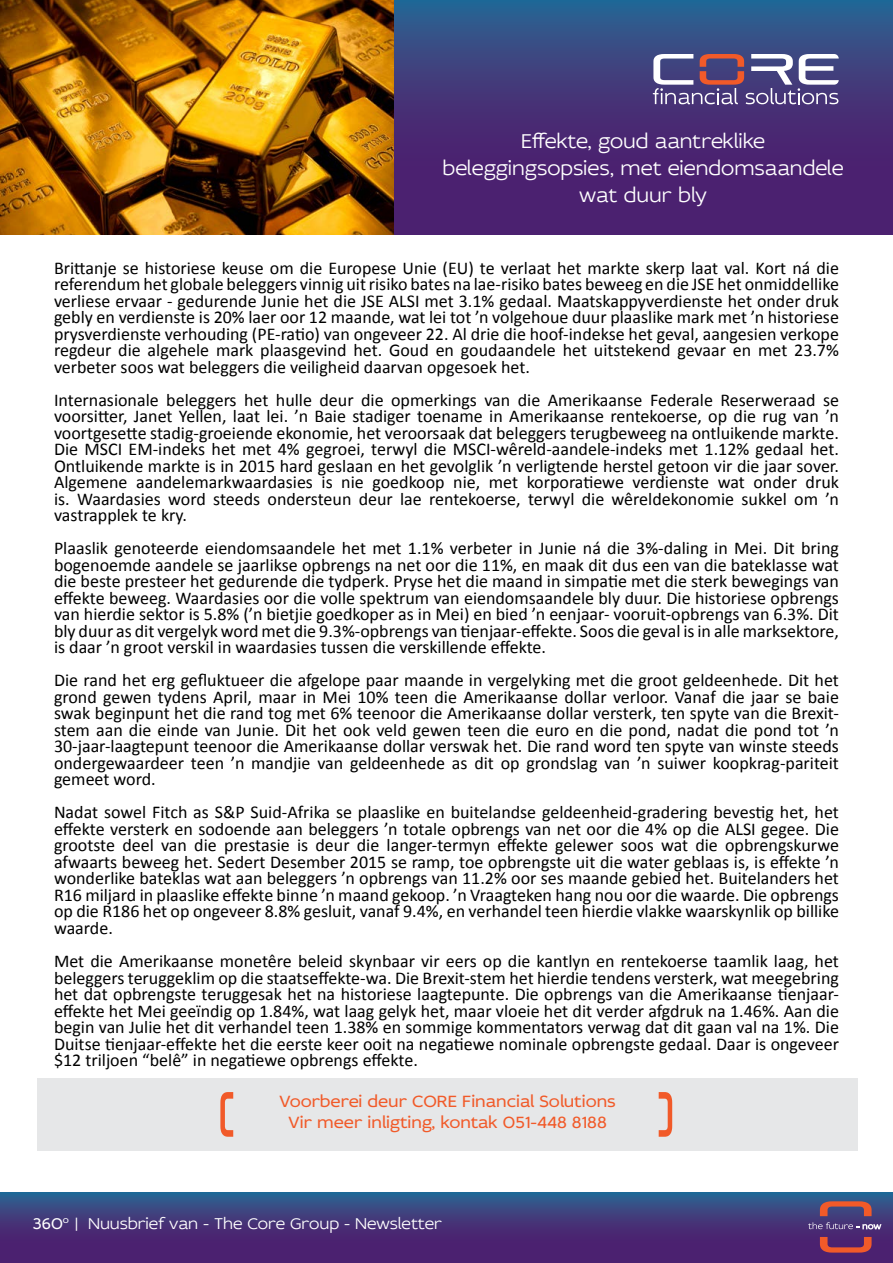
<style>
.page{position:relative;width:893px;height:1263px;background:#fff}
.page>*{position:absolute;margin:0;border:0;box-sizing:border-box;transform-origin:0 0}
.t1{font:300 21px/27px "Idealist Sans";color:#fff;text-align:center}
.t2{font:18px/16.5px "Calibri";color:#000;text-align:justify}
.t3{font:17.25px/20.9px "Idealist Sans";color:#f15a29;text-align:center}
.t4{font:300 16.5px "Idealist Sans";color:#fff}
.s1{font-weight:400}
</style>
<div class="page">
<svg style="left:393px;top:0;width:500px;height:235px;background:#423478"></svg>
<svg style="left:0;top:1193px;width:893px;height:70px;background:#423579"></svg>
<svg style="left:808px;top:1222px;width:73px;height:7px"></svg>
<svg style="left:820px;top:1201px;width:52px;height:15px"></svg>
<svg style="left:820px;top:1237px;width:52px;height:15px"></svg>
<img style="left:0;top:0;width:393px;height:235px">
<svg style="left:653px;top:54px;width:186px;height:50px"></svg>
<div style="left:37px;top:1078px;width:821px;height:73px;background:#e6e7e8"></div>
<svg style="left:220px;top:1092px;width:13px;height:45px"></svg>
<svg style="left:659px;top:1092px;width:13px;height:45px"></svg>
<p class="t1" style="left:443px;top:126px;width:403px">Effekte, goud aantreklike beleggingsopsies, met eiendomsaandele wat duur bly</p>
<p class="t2" style="left:54px;top:259px;width:786px">Brittanje se historiese keuse om die Europese Unie (EU) te verlaat het markte skerp laat val. Kort ná die referendum het globale beleggers vinnig uit risiko bates na lae-risiko bates beweeg en die JSE het onmiddellike verliese ervaar - gedurende Junie het die JSE ALSI met 3.1% gedaal. Maatskappyverdienste het onder druk gebly en verdienste is 20% laer oor 12 maande, wat lei tot ’n volgehoue duur plaaslike mark met ’n historiese prysverdienste verhouding (PE-ratio) van ongeveer 22. Al drie die hoof-indekse het geval, aangesien verkope regdeur die algehele mark plaasgevind het. Goud en goudaandele het uitstekend gevaar en met 23.7% verbeter soos wat beleggers die veiligheid daarvan opgesoek het.</p>
<p class="t2" style="left:54px;top:391px;width:786px">Internasionale beleggers het hulle deur die opmerkings van die Amerikaanse Federale Reserweraad se voorsitter, Janet Yellen, laat lei. ’n Baie stadiger toename in Amerikaanse rentekoerse, op die rug van ’n voortgesette stadig-groeiende ekonomie, het veroorsaak dat beleggers terugbeweeg na ontluikende markte.<br>Die MSCI EM-indeks het met 4% gegroei, terwyl die MSCI-wêreld-aandele-indeks met 1.12% gedaal het.<br>Ontluikende markte is in 2015 hard geslaan en het gevolglik ’n verligtende herstel getoon vir die jaar sover.<br>Algemene aandelemarkwaardasies is nie goedkoop nie, met korporatiewe verdienste wat onder druk is. Waardasies word steeds ondersteun deur lae rentekoerse, terwyl die wêreldekonomie sukkel om ’n vastrapplek te kry.</p>
<p class="t2" style="left:54px;top:539px;width:786px">Plaaslik genoteerde eiendomsaandele het met 1.1% verbeter in Junie ná die 3%-daling in Mei. Dit bring bogenoemde aandele se jaarlikse opbrengs na net oor die 11%, en maak dit dus een van die bateklasse wat die beste presteer het gedurende die tydperk. Pryse het die maand in simpatie met die sterk bewegings van effekte beweeg. Waardasies oor die volle spektrum van eiendomsaandele bly duur. Die historiese opbrengs van hierdie sektor is 5.8% (’n bietjie goedkoper as in Mei) en bied ’n eenjaar- vooruit-opbrengs van 6.3%. Dit bly duur as dit vergelyk word met die 9.3%-opbrengs van tienjaar-effekte. Soos die geval is in alle marksektore, is daar ’n groot verskil in waardasies tussen die verskillende effekte.</p>
<p class="t2" style="left:54px;top:671px;width:786px">Die rand het erg gefluktueer die afgelope paar maande in vergelyking met die groot geldeenhede. Dit het grond gewen tydens April, maar in Mei 10% teen die Amerikaanse dollar verloor. Vanaf die jaar se baie swak beginpunt het die rand tog met 6% teenoor die Amerikaanse dollar versterk, ten spyte van die Brexit&shy;stem aan die einde van Junie. Dit het ook veld gewen teen die euro en die pond, nadat die pond tot ’n 30-jaar-laagtepunt teenoor die Amerikaanse dollar verswak het. Die rand word ten spyte van winste steeds ondergewaardeer teen ’n mandjie van geldeenhede as dit op grondslag van ’n suiwer koopkrag-pariteit gemeet word.</p>
<p class="t2" style="left:54px;top:803px;width:786px">Nadat sowel Fitch as S&amp;P Suid-Afrika se plaaslike en buitelandse geldeenheid-gradering bevestig het, het effekte versterk en sodoende aan beleggers ’n totale opbrengs van net oor die 4% op die ALSI gegee. Die grootste deel van die prestasie is deur die langer-termyn effekte gelewer soos wat die opbrengskurwe afwaarts beweeg het. Sedert Desember 2015 se ramp, toe opbrengste uit die water geblaas is, is effekte ’n wonderlike bateklas wat aan beleggers ’n opbrengs van 11.2% oor ses maande gebied het. Buitelanders het R16 miljard in plaaslike effekte binne ’n maand gekoop. ’n Vraagteken hang nou oor die waarde. Die opbrengs op die R186 het op ongeveer 8.8% gesluit, vanaf 9.4%, en verhandel teen hierdie vlakke waarskynlik op billike waarde.</p>
<p class="t2" style="left:54px;top:952px;width:786px">Met die Amerikaanse monetêre beleid skynbaar vir eers op die kantlyn en rentekoerse taamlik laag, het beleggers teruggeklim op die staatseffekte-wa. Die Brexit-stem het hierdie tendens versterk, wat meegebring het dat opbrengste teruggesak het na historiese laagtepunte. Die opbrengs van die Amerikaanse tienjaar&shy;effekte het Mei geeïndig op 1.84%, wat laag gelyk het, maar vloeie het dit verder afgdruk na 1.46%. Aan die begin van Julie het dit verhandel teen 1.38% en sommige kommentators verwag dat dit gaan val na 1%. Die Duitse tienjaar-effekte het die eerste keer ooit na negatiewe nominale opbrengste gedaal. Daar is ongeveer $12 triljoen “belê” in negatiewe opbrengs effekte.</p>
<p class="t3" style="left:279px;top:1090px;width:338px">Voorberei deur CORE Financial Solutions<br>Vir meer inligting, kontak 051-448 8188</p>
<p class="t4" style="left:33px;top:1212px;width:411px"><span class="s1">360</span><sup>o</sup> | Nuusbrief van - The Core Group - Newsletter</p>
</div>
